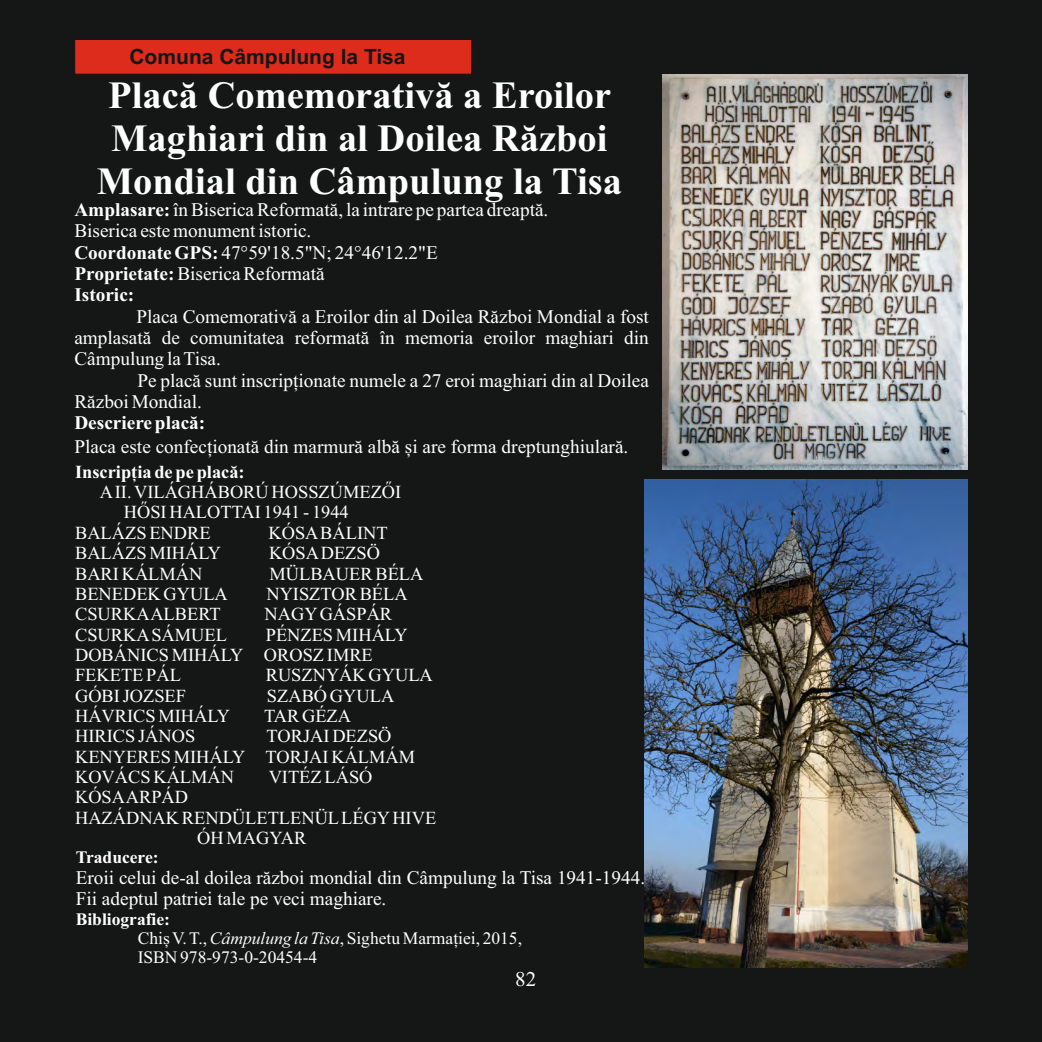
<style>
.page{position:relative;width:1042px;height:1042px;background:#151616}
.page>*{position:absolute;margin:0;border:0;box-sizing:border-box;transform-origin:0 0}
.t1{font:700 38.5px/42.7px "Times New Roman";color:#fff;text-align:center}
.t2{font:700 21px "Arial";color:#151616}
.t3{font:21px "Times New Roman";color:#fff}
.t4{font:19.25px/21.3px "Times New Roman";color:#fff}
.t5{font:700 19.25px "Times New Roman";color:#fff}
.t6{font:18.38px/20.3px "Times New Roman";color:#fff}
.t7{font:700 18.38px "Times New Roman";color:#fff}
.t8{font:17.5px/19.4px "Times New Roman";color:#fff}
.t9{font:700 17.5px "Times New Roman";color:#fff}
.s1{font-weight:700}
.s2{font-style:italic}
</style>
<div class="page">
<img style="left:644px;top:479px;width:323px;height:488px">
<img style="left:662px;top:75px;width:305px;height:394px">
<div style="left:74px;top:39px;width:398px;height:36px;background:#dd2b1c;border:1px solid #151616"></div>
<p class="t2" style="left:129px;top:49px;width:278px">Comuna Câmpulung la Tisa</p>
<h1 class="t1" style="left:97px;top:78px;width:526px">Placă Comemorativă a Eroilor<br>Maghiari din al Doilea Război<br>Mondial din Câmpulung la Tisa</h1>
<p class="t4" style="left:74px;top:201px;width:475px"><span class="s1">Amplasare:</span> în Biserica Reformată, la intrare pe partea dreaptă.<br>Biserica este monument istoric.<br><span class="s1">Coordonate GPS:</span> 47°59'18.5"N; 24°46'12.2"E<br><span class="s1">Proprietate:</span> Biserica Reformată<br><span class="s1">Istoric:</span></p>
<p class="t4" style="left:74px;top:307px;width:576px;text-align:justify;text-indent:62px">Placa Comemorativă a Eroilor din al Doilea Război Mondial a fost amplasată de comunitatea reformată în memoria eroilor maghiari din Câmpulung la Tisa.</p>
<p class="t4" style="left:74px;top:371px;width:576px;text-indent:63px">Pe placă sunt inscripționate numele a 27 eroi maghiari din al Doilea<br>Război Mondial.</p>
<p class="t5" style="left:74px;top:416px;width:132px">Descriere placă:</p>
<p class="t4" style="left:74px;top:438px;width:555px">Placa este confecționată din marmură albă și are forma dreptunghiulară.</p>
<p class="t7" style="left:75px;top:465px;width:171px">Inscripția de pe placă:</p>
<p class="t6" style="left:100px;top:483px;width:303px">A II. VILÁGHÁBORÚ HOSSZÚMEZŐI</p>
<p class="t6" style="left:124px;top:504px;width:226px">HŐSI HALOTTAI 1941 - 1944</p>
<p class="t6" style="left:75px;top:524px;width:137px">BALÁZS ENDRE</p>
<p class="t6" style="left:268px;top:524px;width:121px">KÓSA BÁLINT</p>
<p class="t6" style="left:75px;top:544px;width:147px">BALÁZS MIHÁLY</p>
<p class="t6" style="left:269px;top:544px;width:112px">KÓSA DEZSÖ</p>
<p class="t6" style="left:75px;top:565px;width:129px">BARI KÁLMÁN</p>
<p class="t6" style="left:269px;top:565px;width:155px">MÜLBAUER BÉLA</p>
<p class="t6" style="left:75px;top:585px;width:154px">BENEDEK GYULA</p>
<p class="t6" style="left:266px;top:585px;width:143px">NYISZTOR BÉLA</p>
<p class="t6" style="left:75px;top:606px;width:147px">CSURKA ALBERT</p>
<p class="t6" style="left:264px;top:606px;width:129px">NAGY GÁSPÁR</p>
<p class="t6" style="left:75px;top:626px;width:153px">CSURKA SÁMUEL</p>
<p class="t6" style="left:75px;top:626px;width:334px;text-indent:191px">PÉNZES MIHÁLY<br>DOBÁNICS MIHÁLY OROSZ IMRE<br>FEKETE PÁL</p>
<p class="t6" style="left:266px;top:667px;width:169px">RUSZNYÁK GYULA</p>
<p class="t6" style="left:75px;top:687px;width:112px">GÓBI JOZSEF</p>
<p class="t6" style="left:267px;top:687px;width:129px">SZABÓ GYULA</p>
<p class="t6" style="left:75px;top:707px;width:157px">HÁVRICS MIHÁLY</p>
<p class="t6" style="left:264px;top:707px;width:89px">TAR GÉZA</p>
<p class="t6" style="left:75px;top:728px;width:122px">HIRICS JÁNOS</p>
<p class="t6" style="left:75px;top:728px;width:341px;text-indent:192px">TORJAI DEZSÖ<br>KENYERES MIHÁLY TORJAI KÁLMÁM<br>KOVÁCS KÁLMÁN</p>
<p class="t6" style="left:269px;top:768px;width:105px">VITÉZ LÁSÓ</p>
<p class="t6" style="left:75px;top:789px;width:115px">KÓSA ARPÁD</p>
<p class="t6" style="left:75px;top:809px;width:363px">HAZÁDNAK RENDÜLETLENÜL LÉGY HIVE</p>
<p class="t6" style="left:197px;top:829px;width:110px">ÓH MAGYAR</p>
<p class="t9" style="left:76px;top:851px;width:84px">Traducere:</p>
<p class="t4" style="left:76px;top:868px;width:571px">Eroii celui de-al doilea război mondial din Câmpulung la Tisa 1941-1944.<br>Fii adeptul patriei tale pe veci maghiare.</p>
<p class="t8" style="left:138px;top:911px;width:386px;text-indent:-62px"><span class="s1">Bibliografie:<br></span>Chiș V. T., <span class="s2">Câmpulung la Tisa</span>, Sighetu Marmației, 2015,<br>ISBN 978-973-0-20454-4</p>
<p class="t3" style="left:515px;top:972px;width:22px">82</p>
</div>
